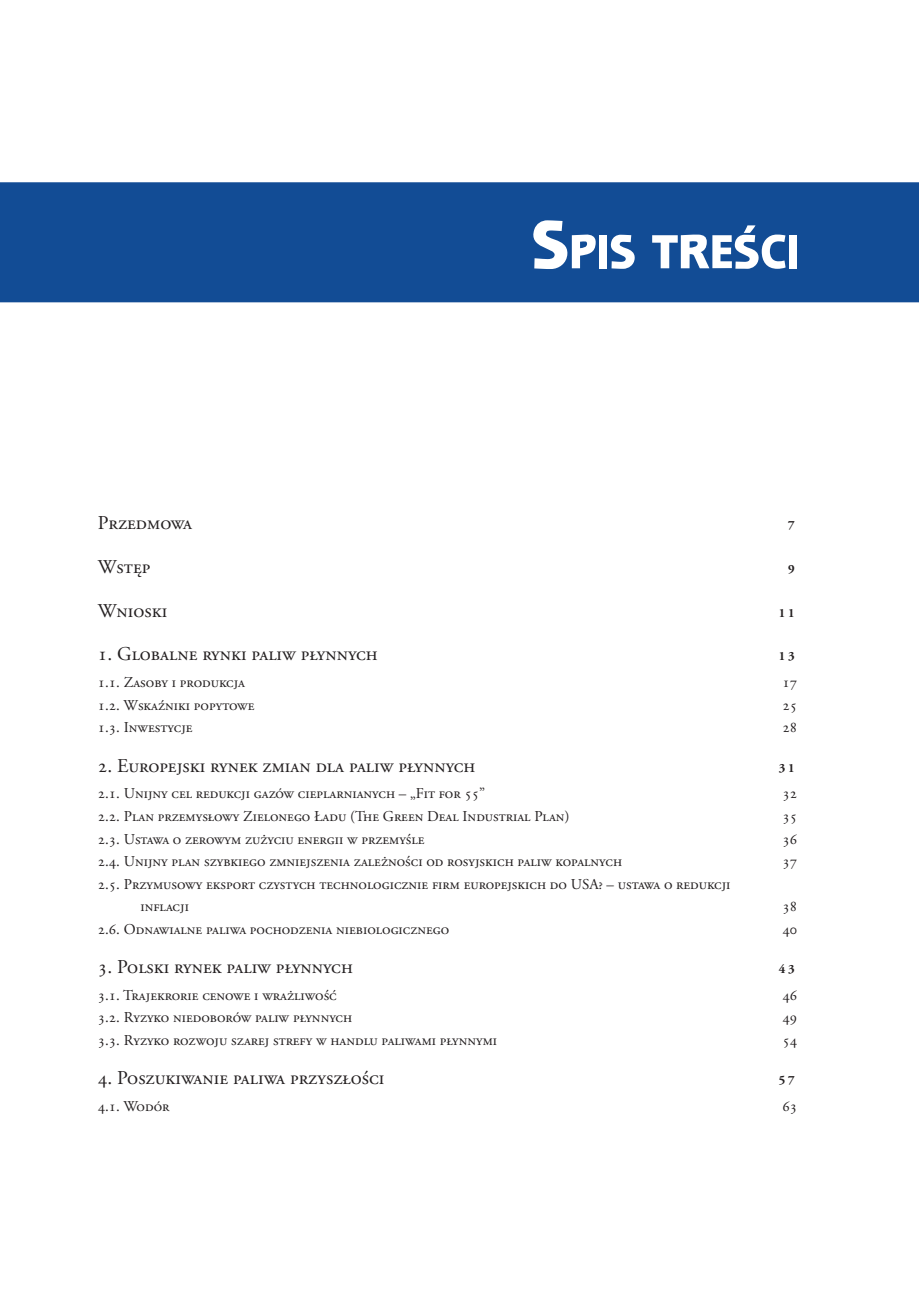
<style>
.page{position:relative;width:919px;height:1289px;background:#fff}
.page>*{position:absolute;margin:0;border:0;box-sizing:border-box;transform-origin:0 0}
.t1{font:700 50.4px "Apolonia Nova OT";letter-spacing:-.005em;color:#fff}
.t2{font:19.5px "Adobe Garamond Pro";color:#231f20}
.t3{font:15px/22.5px "Adobe Garamond Pro";color:#231f20}
.t4{font:700 12.6px "Adobe Garamond Pro";letter-spacing:.21em;color:#231f20}
.s1{font-size:72px}
</style>
<div class="page">
<div style="left:0;top:182px;width:918px;height:120px;background:#124c95"></div>
<h1 class="t1" style="left:531px;top:223px;width:270px"><span class="s1">S</span>PIS TREŚCI</h1>
<h2 class="t2" style="left:98px;top:511px;width:96px">Przedmowa</h2>
<p class="t4" style="left:788px;top:517px;width:8px">7</p>
<h2 class="t2" style="left:98px;top:555px;width:54px">Wstęp</h2>
<p class="t4" style="left:788px;top:561px;width:8px">9</p>
<h2 class="t2" style="left:98px;top:598px;width:71px">Wnioski</h2>
<p class="t4" style="left:778px;top:605px;width:17px">11</p>
<h2 class="t2" style="left:98px;top:642px;width:281px">1. Globalne rynki paliw płynnych</h2>
<p class="t4" style="left:778px;top:649px;width:17px">13</p>
<p class="t3" style="left:98px;top:671px;width:149px">1.1. Zasoby i produkcja</p>
<p class="t3" style="left:782px;top:671px;width:16px">17</p>
<p class="t3" style="left:98px;top:694px;width:158px">1.2. Wskaźniki popytowe</p>
<p class="t3" style="left:782px;top:694px;width:16px">25</p>
<p class="t3" style="left:98px;top:716px;width:96px">1.3. Inwestycje</p>
<p class="t3" style="left:782px;top:716px;width:16px">28</p>
<h2 class="t2" style="left:98px;top:753px;width:379px">2. Europejski rynek zmian dla paliw płynnych</h2>
<p class="t4" style="left:778px;top:760px;width:17px">31</p>
<p class="t3" style="left:98px;top:783px;width:389px">2.1. Unijny cel redukcji gazów cieplarnianych – „Fit for 55”</p>
<p class="t3" style="left:782px;top:783px;width:16px">32</p>
<p class="t3" style="left:98px;top:805px;width:473px">2.2. Plan przemysłowy Zielonego Ładu (The Green Deal Industrial Plan)</p>
<p class="t3" style="left:782px;top:805px;width:16px">35</p>
<p class="t3" style="left:98px;top:828px;width:328px">2.3. Ustawa o zerowym zużyciu energii w przemyśle</p>
<p class="t3" style="left:782px;top:828px;width:16px">36</p>
<p class="t3" style="left:98px;top:850px;width:525px">2.4. Unijny plan szybkiego zmniejszenia zależności od rosyjskich paliw kopalnych</p>
<p class="t3" style="left:782px;top:850px;width:16px">37</p>
<p class="t3" style="left:140px;top:873px;width:591px;text-indent:-43px">2.5. Przymusowy eksport czystych technologicznie firm europejskich do USA? – ustawa o redukcji inflacji</p>
<p class="t3" style="left:782px;top:895px;width:16px">38</p>
<p class="t3" style="left:98px;top:918px;width:353px">2.6. Odnawialne paliwa pochodzenia niebiologicznego</p>
<p class="t3" style="left:782px;top:918px;width:16px">40</p>
<h2 class="t2" style="left:98px;top:955px;width:256px">3. Polski rynek paliw płynnych</h2>
<p class="t4" style="left:778px;top:961px;width:17px">43</p>
<p class="t3" style="left:98px;top:984px;width:240px">3.1. Trajekrorie cenowe i wrażliwość</p>
<p class="t3" style="left:782px;top:984px;width:16px">46</p>
<p class="t3" style="left:98px;top:1006px;width:256px">3.2. Ryzyko niedoborów paliw płynnych</p>
<p class="t3" style="left:782px;top:1006px;width:16px">49</p>
<p class="t3" style="left:98px;top:1029px;width:401px">3.3. Ryzyko rozwoju szarej strefy w handlu paliwami płynnymi</p>
<p class="t3" style="left:782px;top:1029px;width:16px">54</p>
<h2 class="t2" style="left:98px;top:1066px;width:288px">4. Poszukiwanie paliwa przyszłości</h2>
<p class="t4" style="left:778px;top:1073px;width:17px">57</p>
<p class="t3" style="left:98px;top:1095px;width:73px">4.1. Wodór</p>
<p class="t3" style="left:782px;top:1095px;width:16px">63</p>
</div>
